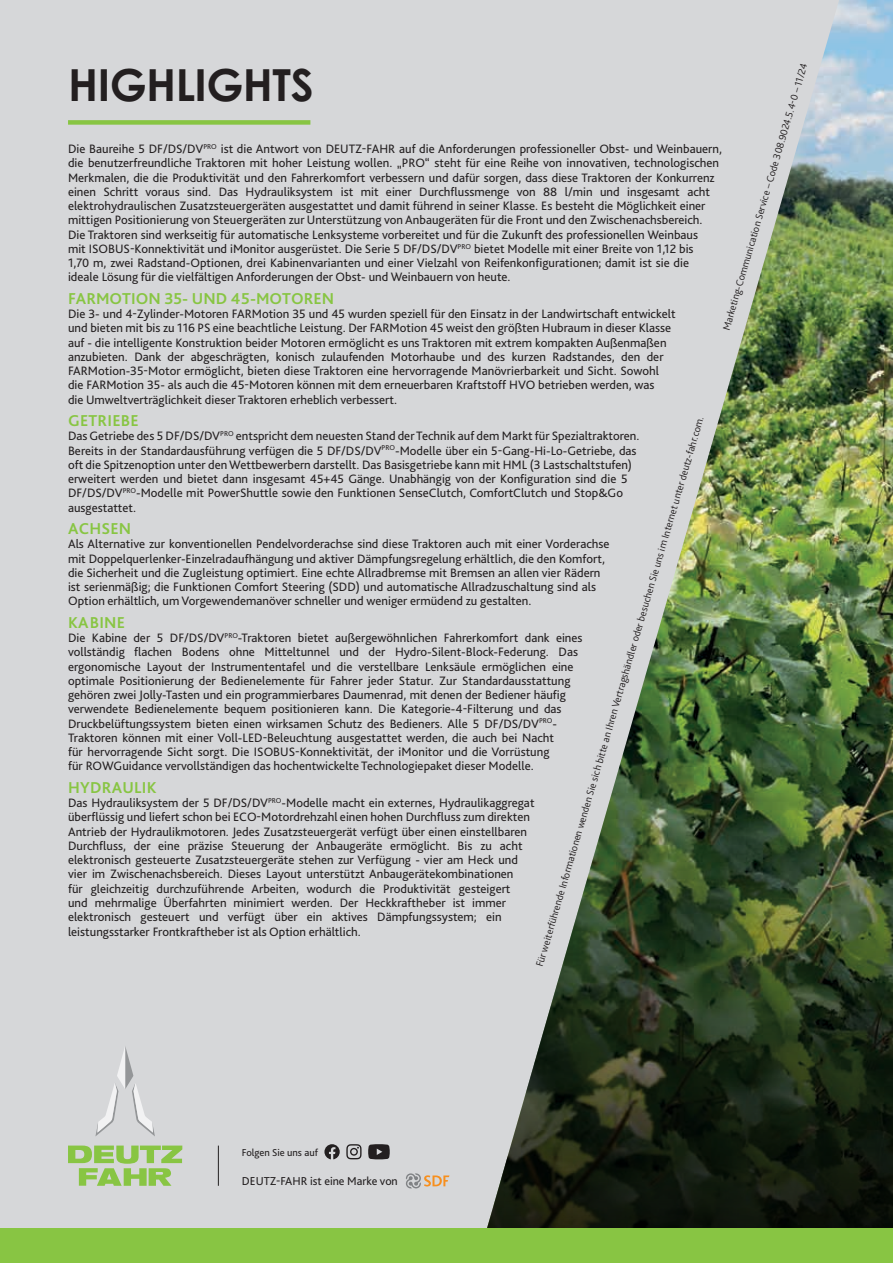
<style>
.page{position:relative;width:893px;height:1263px;background:#d6d7d9}
.page>*{position:absolute;margin:0;border:0;box-sizing:border-box;transform-origin:0 0}
.t1{font:700 44.25px "Century Gothic Pro";letter-spacing:-.01em;color:#231f20}
.t2{font:700 16.5px "Bliss Pro";letter-spacing:.015em;color:#88c543}
.t3{font:12.75px/14.2px "Bliss Pro";color:#231f20}
.t4{font:12px "Bliss Pro";color:#231f20}
.t5{font:300 10.5px "Bliss Pro";color:#231f20}
.t6{font:10.5px "Bliss Pro";color:#231f20}
</style>
<div class="page">
<img style="left:637px;top:0;width:256px;height:703px">
<svg style="left:464px;top:703px;width:429px;height:526px"></svg>
<svg style="left:68px;top:1145px;width:114px;height:41px"></svg>
<svg style="left:95px;top:1047px;width:60px;height:89px"></svg>
<svg style="left:324px;top:1144px;width:16px;height:15px"></svg>
<svg style="left:346px;top:1144px;width:16px;height:15px"></svg>
<svg style="left:368px;top:1144px;width:22px;height:15px"></svg>
<svg style="left:406px;top:1173px;width:43px;height:15px"></svg>
<hr style="left:218px;top:1145px;width:1px;height:41px;background:#231f20">
<div style="left:0;top:1229px;width:893px;height:34px;background:#88c543"></div>
<div style="left:68px;top:120px;width:242px;height:5px;background:#88c543"></div>
<p class="t5" style="left:720px;top:328px;width:279px;rotate:-74deg">Marketing-Communication Service – Code 308.9024.5.4-0 – 11/24</p>
<h1 class="t1" style="left:68px;top:57px;width:247px">HIGHLIGHTS</h1>
<p class="t3" style="left:68px;top:142px;width:656px">Die Baureihe 5 DF/DS/DV<sup>PRO</sup> ist die Antwort von DEUTZ-FAHR auf die Anforderungen professioneller Obst- und Weinbauern, die benutzerfreundliche Traktoren mit hoher Leistung wollen. „PRO“ steht für eine Reihe von innovativen, technologischen Merkmalen, die die Produktivität und den Fahrerkomfort verbessern und dafür sorgen, dass diese Traktoren der Konkurrenz einen Schritt voraus sind. Das Hydrauliksystem ist mit einer Durchflussmenge von 88 l/min und insgesamt acht elektrohydraulischen Zusatzsteuergeräten ausgestattet und damit führend in seiner Klasse. Es besteht die Möglichkeit einer mittigen Positionierung von Steuergeräten zur Unterstützung von Anbaugeräten für die Front und den Zwischenachsbereich.<br>Die Traktoren sind werkseitig für automatische Lenksysteme vorbereitet und für die Zukunft des professionellen Weinbaus<br>mit ISOBUS-Konnektivität und iMonitor ausgerüstet. Die Serie 5 DF/DS/DV<sup>PRO</sup> bietet Modelle mit einer Breite von 1,12 bis<br>1,70 m, zwei Radstand-Optionen, drei Kabinenvarianten und einer Vielzahl von Reifenkonfigurationen; damit ist sie die ideale Lösung für die vielfältigen Anforderungen der Obst- und Weinbauern von heute.</p>
<p class="t2" style="left:68px;top:288px;width:268px">FARMOTION 35- UND 45-MOTOREN</p>
<p class="t3" style="left:68px;top:307px;width:609px">Die 3- und 4-Zylinder-Motoren FARMotion 35 und 45 wurden speziell für den Einsatz in der Landwirtschaft entwickelt und bieten mit bis zu 116 PS eine beachtliche Leistung. Der FARMotion 45 weist den größten Hubraum in dieser Klasse auf - die intelligente Konstruktion beider Motoren ermöglicht es uns Traktoren mit extrem kompakten Außenmaßen anzubieten. Dank der abgeschrägten, konisch zulaufenden Motorhaube und des kurzen Radstandes, den der FARMotion-35-Motor ermöglicht, bieten diese Traktoren eine hervorragende Manövrierbarkeit und Sicht. Sowohl die FARMotion 35- als auch die 45-Motoren können mit dem erneuerbaren Kraftstoff HVO betrieben werden, was<br>die Umweltverträglichkeit dieser Traktoren erheblich verbessert.</p>
<p class="t2" style="left:68px;top:410px;width:72px">GETRIEBE</p>
<p class="t3" style="left:68px;top:429px;width:573px">Das Getriebe des 5 DF/DS/DV<sup>PRO</sup> entspricht dem neuesten Stand der Technik auf dem Markt für Spezialtraktoren.<br>Bereits in der Standardausführung verfügen die 5 DF/DS/DV<sup>PRO</sup>-Modelle über ein 5-Gang-Hi-Lo-Getriebe, das oft die Spitzenoption unter den Wettbewerbern darstellt. Das Basisgetriebe kann mit HML (3 Lastschaltstufen) erweitert werden und bietet dann insgesamt 45+45 Gänge. Unabhängig von der Konfiguration sind die 5<br>DF/DS/DV<sup>PRO</sup>-Modelle mit PowerShuttle sowie den Funktionen SenseClutch, ComfortClutch und Stop&amp;Go ausgestattet.</p>
<p class="t2" style="left:68px;top:518px;width:65px">ACHSEN</p>
<p class="t3" style="left:68px;top:537px;width:543px">Als Alternative zur konventionellen Pendelvorderachse sind diese Traktoren auch mit einer Vorderachse mit Doppelquerlenker-Einzelradaufhängung und aktiver Dämpfungsregelung erhältlich, die den Komfort, die Sicherheit und die Zugleistung optimiert. Eine echte Allradbremse mit Bremsen an allen vier Rädern ist serienmäßig; die Funktionen Comfort Steering (SDD) und automatische Allradzuschaltung sind als Option erhältlich, um Vorgewendemanöver schneller und weniger ermüdend zu gestalten.</p>
<p class="t2" style="left:68px;top:612px;width:58px">KABINE</p>
<p class="t3" style="left:68px;top:631px;width:516px">Die Kabine der 5 DF/DS/DV<sup>PRO</sup>-Traktoren bietet außergewöhnlichen Fahrerkomfort dank eines vollständig flachen Bodens ohne Mitteltunnel und der Hydro-Silent-Block-Federung. Das ergonomische Layout der Instrumententafel und die verstellbare Lenksäule ermöglichen eine optimale Positionierung der Bedienelemente für Fahrer jeder Statur. Zur Standardausstattung gehören zwei Jolly-Tasten und ein programmierbares Daumenrad, mit denen der Bediener häufig verwendete Bedienelemente bequem positionieren kann. Die Kategorie-4-Filterung und das Druckbelüftungssystem bieten einen wirksamen Schutz des Bedieners. Alle 5 DF/DS/DV<sup>PRO</sup>-Traktoren können mit einer Voll-LED-Beleuchtung ausgestattet werden, die auch bei Nacht<br>für hervorragende Sicht sorgt. Die ISOBUS-Konnektivität, der iMonitor und die Vorrüstung<br>für ROWGuidance vervollständigen das hochentwickelte Technologiepaket dieser Modelle.</p>
<p class="t2" style="left:68px;top:777px;width:90px">HYDRAULIK</p>
<p class="t3" style="left:68px;top:796px;width:468px">Das Hydrauliksystem der 5 DF/DS/DV<sup>PRO</sup>-Modelle macht ein externes, Hydraulikaggregat überflüssig und liefert schon bei ECO-Motordrehzahl einen hohen Durchfluss zum direkten Antrieb der Hydraulikmotoren. Jedes Zusatzsteuergerät verfügt über einen einstellbaren Durchfluss, der eine präzise Steuerung der Anbaugeräte ermöglicht. Bis zu acht elektronisch gesteuerte Zusatzsteuergeräte stehen zur Verfügung - vier am Heck und vier im Zwischenachsbereich. Dieses Layout unterstützt Anbaugerätekombinationen<br>für gleichzeitig durchzuführende Arbeiten, wodurch die Produktivität gesteigert<br>und mehrmalige Überfahrten minimiert werden. Der Heckkraftheber ist immer elektronisch gesteuert und verfügt über ein aktives Dämpfungssystem; ein leistungsstarker Frontkraftheber ist als Option erhältlich.</p>
<p class="t5" style="left:535px;top:965px;width:575px;rotate:-74deg">Für weiterführende Informationen wenden Sie sich bitte an Ihren Vertragshändler oder besuchen Sie uns im Internet unter deutz-fahr.com.</p>
<p class="t6" style="left:242px;top:1146px;width:78px">Folgen Sie uns auf</p>
<p class="t4" style="left:242px;top:1174px;width:157px">DEUTZ-FAHR ist eine Marke von</p>
</div>
